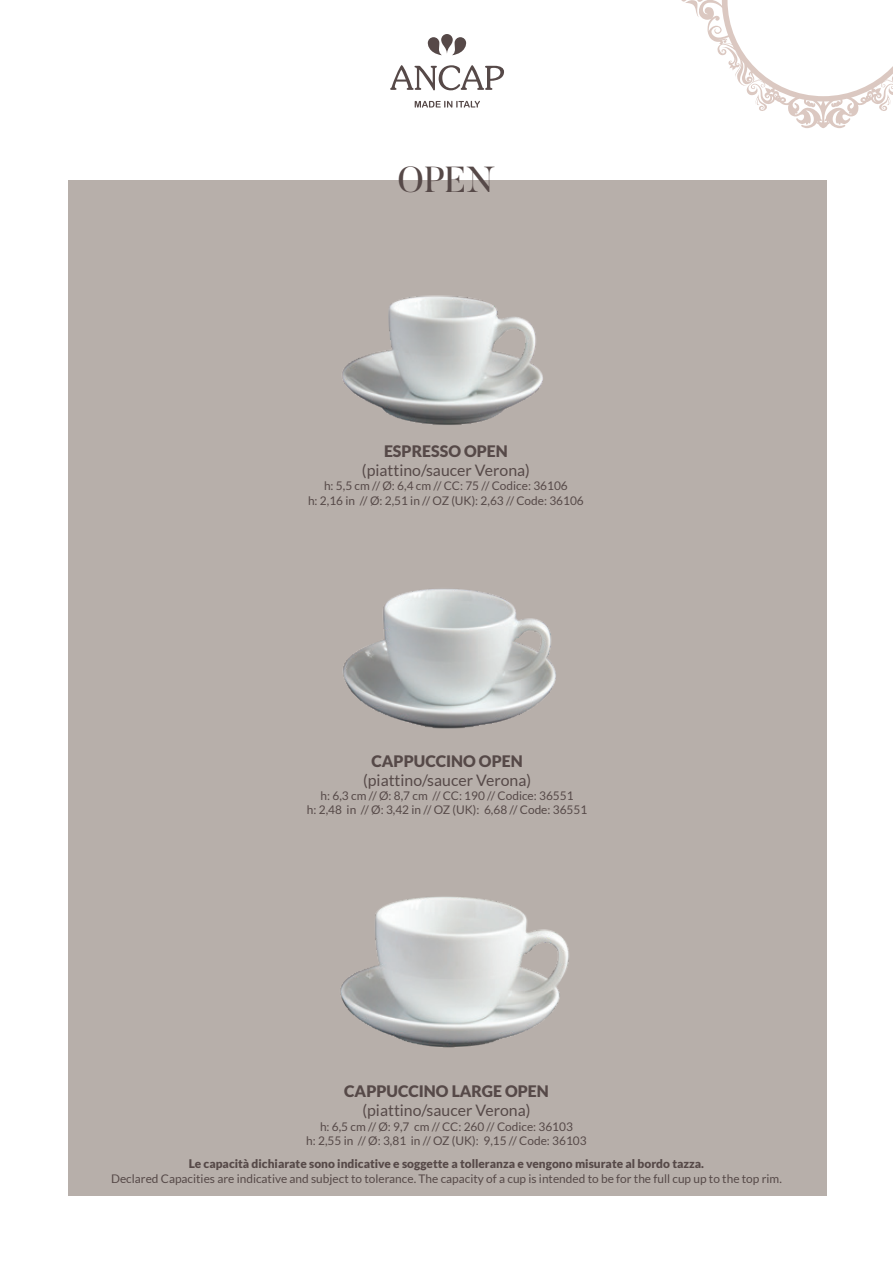
<style>
.page{position:relative;width:893px;height:1263px;background:#fff}
.page>*{position:absolute;margin:0;border:0;box-sizing:border-box;transform-origin:0 0}
.t1{font:36px "Butler";color:#564948}
.t2{font:15.9px "Lato";color:#564948}
.t3{font:900 15.9px "Lato";color:#564948}
.t4{font:11.85px "Lato";color:#564948}
.t5{font:900 11.85px "Lato";color:#564948}
</style>
<div class="page">
<div style="left:68px;top:180px;width:758px;height:1015px;background:#b7afaa"></div>
<svg style="left:390px;top:65px;width:114px;height:25px"></svg>
<svg style="left:415px;top:101px;width:65px;height:7px"></svg>
<svg style="left:427px;top:34px;width:40px;height:21px"></svg>
<svg style="left:681px;top:0;width:212px;height:128px"></svg>
<img style="left:342px;top:295px;width:201px;height:130px">
<img style="left:343px;top:589px;width:213px;height:140px">
<img style="left:340px;top:896px;width:229px;height:152px">
<p class="t1" style="left:397px;top:157px;width:99px">OPEN</p>
<p class="t3" style="left:384px;top:442px;width:125px">ESPRESSO OPEN</p>
<p class="t2" style="left:362px;top:461px;width:170px">(piattino/saucer Verona)</p>
<p class="t4" style="left:324px;top:479px;width:245px">h: 5,5 cm // Ø: 6,4 cm // CC: 75 // Codice: 36106</p>
<p class="t4" style="left:308px;top:494px;width:277px">h: 2,16 in // Ø: 2,51 in // OZ (UK): 2,63 // Code: 36106</p>
<p class="t3" style="left:372px;top:751px;width:153px">CAPPUCCINO OPEN</p>
<p class="t2" style="left:363px;top:771px;width:170px">(piattino/saucer Verona)</p>
<p class="t4" style="left:321px;top:789px;width:254px">h: 6,3 cm // Ø: 8,7 cm // CC: 190 // Codice: 36551</p>
<p class="t4" style="left:307px;top:803px;width:282px">h: 2,48 in // Ø: 3,42 in // OZ (UK): 6,68 // Code: 36551</p>
<p class="t3" style="left:344px;top:1082px;width:206px">CAPPUCCINO LARGE OPEN</p>
<p class="t2" style="left:362px;top:1102px;width:170px">(piattino/saucer Verona)</p>
<p class="t4" style="left:320px;top:1120px;width:254px">h: 6,5 cm // Ø: 9,7 cm // CC: 260 // Codice: 36103</p>
<p class="t4" style="left:306px;top:1134px;width:282px">h: 2,55 in // Ø: 3,81 in // OZ (UK): 9,15 // Code: 36103</p>
<p class="t5" style="left:189px;top:1157px;width:517px">Le capacità dichiarate sono indicative e soggette a tolleranza e vengono misurate al bordo tazza.</p>
<p class="t4" style="left:111px;top:1172px;width:672px">Declared Capacities are indicative and subject to tolerance. The capacity of a cup is intended to be for the full cup up to the top rim.</p>
</div>
